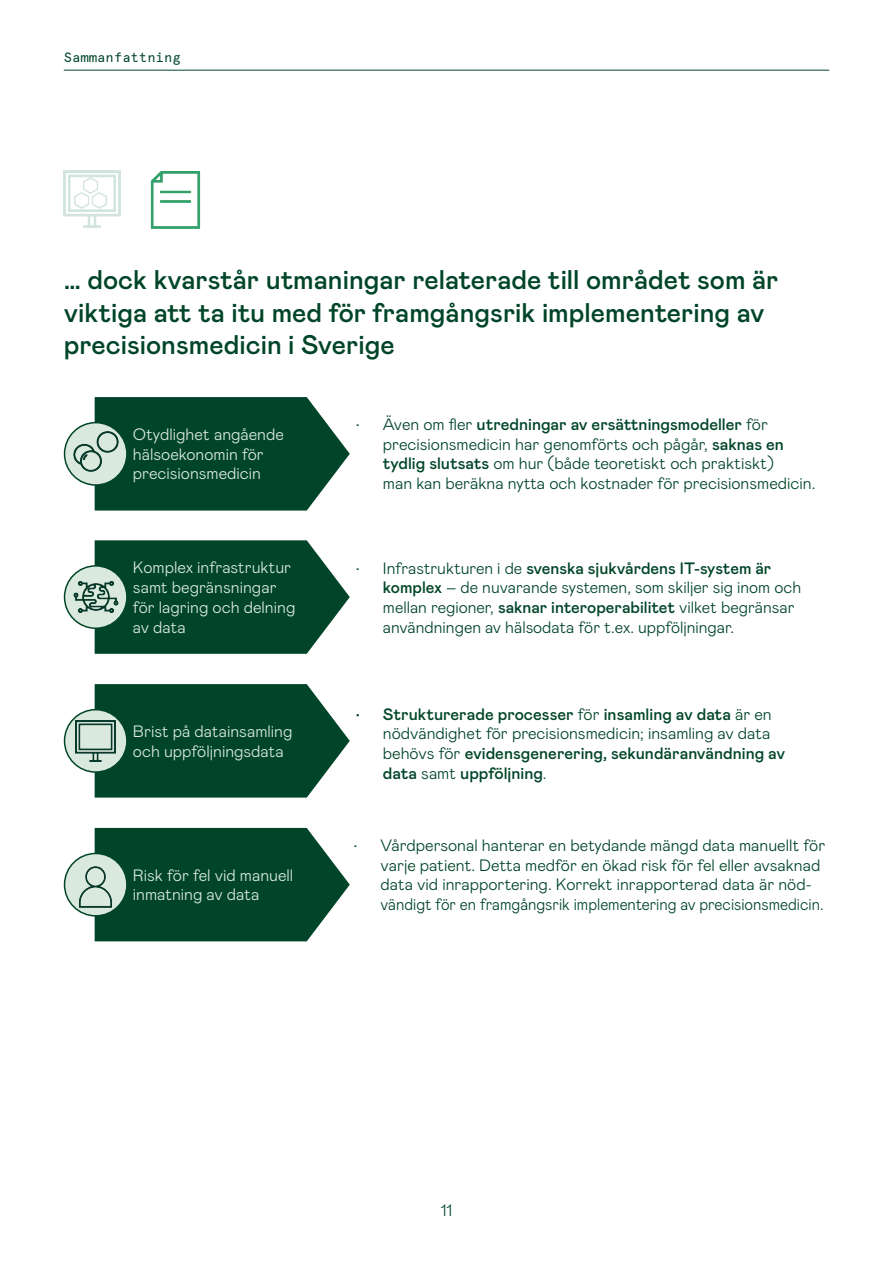
<style>
.page{position:relative;width:893px;height:1263px;background:#fff}
.page>*{position:absolute;margin:0;border:0;box-sizing:border-box;transform-origin:0 0}
.t1{font:500 27px/32.4px "Mabry";color:#004529}
.t2{font:300 16.5px/19.8px "Mabry";color:#004529}
.t3{font:300 16.5px/19.8px "Mabry";color:#dae9dd}
.t4{font:500 16.5px/19.8px "Mabry";color:#004529}
.t5{font:13.5px "Apercu Mono";color:#004529}
.s1{font-weight:500}
.s2{font-weight:300}
</style>
<div class="page">
<hr style="left:64px;top:70px;width:765px;height:1px;background:#004529">
<svg style="left:95px;top:397px;width:255px;height:113px;background:#17553c"></svg>
<svg style="left:95px;top:540px;width:255px;height:114px;background:#17563c"></svg>
<svg style="left:95px;top:684px;width:255px;height:114px;background:#18563d"></svg>
<svg style="left:95px;top:828px;width:255px;height:113px;background:#17553c"></svg>
<div style="left:65px;top:423px;width:62px;height:62px;background:#dae9dd;border-radius:50%"></div>
<div style="left:64px;top:422px;width:64px;height:64px;border:2px solid #004529;border-radius:50%"></div>
<img style="left:73px;top:429px;width:45px;height:45px">
<div style="left:65px;top:566px;width:62px;height:62px;background:#dae9dd;border-radius:50%"></div>
<div style="left:64px;top:565px;width:64px;height:64px;border:2px solid #004529;border-radius:50%"></div>
<img style="left:73px;top:574px;width:45px;height:46px">
<div style="left:65px;top:710px;width:62px;height:62px;background:#dae9dd;border-radius:50%"></div>
<div style="left:64px;top:709px;width:64px;height:64px;border:2px solid #004529;border-radius:50%"></div>
<img style="left:75px;top:720px;width:41px;height:41px">
<div style="left:65px;top:853px;width:62px;height:63px;background:#dae9dd;border-radius:50%"></div>
<div style="left:64px;top:853px;width:64px;height:63px;border:2px solid #004529;border-radius:50%"></div>
<img style="left:75px;top:866px;width:41px;height:41px">
<img style="left:64px;top:171px;width:57px;height:57px">
<img style="left:75px;top:177px;width:31px;height:32px">
<img style="left:150px;top:171px;width:51px;height:58px">
<p class="t5" style="left:64px;top:49px;width:119px">Sammanfattning</p>
<h1 class="t1" style="left:64px;top:262px;width:716px">… dock kvarstår utmaningar relaterade till området som är viktiga att ta itu med för framgångsrik implementering av precisionsmedicin i Sverige</h1>
<p class="t3" style="left:133px;top:423px;width:152px">Otydlighet angående hälsoekonomin för precisionsmedicin</p>
<p class="t3" style="left:133px;top:556px;width:164px">Komplex infrastruktur samt begränsningar för lagring och delning av data</p>
<p class="t3" style="left:133px;top:720px;width:161px">Brist på datainsamling och uppföljningsdata</p>
<p class="t3" style="left:133px;top:864px;width:162px">Risk för fel vid manuell inmatning av data</p>
<p class="t2" style="left:383px;top:413px;width:434px;text-indent:-27px">• Även om fler <span class="s1">utredningar av ersättningsmodeller</span> för precisionsmedicin har genomförts och pågår, <span class="s1">saknas en tydlig slutsats</span> om hur (både teoretiskt och praktiskt)<br>man kan beräkna nytta och kostnader för precisionsmedicin.</p>
<p class="t2" style="left:383px;top:557px;width:420px;text-indent:-27px">• Infrastrukturen i de <span class="s1">svenska sjukvårdens IT-system är komplex</span> – de nuvarande systemen, som skiljer sig inom och mellan regioner, <span class="s1">saknar interoperabilitet</span> vilket begränsar användningen av hälsodata för t.ex. uppföljningar.</p>
<p class="t4" style="left:383px;top:703px;width:404px;text-indent:-27px">• Strukturerade processer <span class="s2">för</span> insamling av data <span class="s2">är en nödvändighet för precisionsmedicin; insamling av data behövs för</span> evidensgenerering, sekundäranvändning av data <span class="s2">samt</span> uppföljning<span class="s2">.</span></p>
<p class="t2" style="left:381px;top:834px;width:446px;text-indent:-27px">• Vårdpersonal hanterar en betydande mängd data manuellt för varje patient. Detta medför en ökad risk för fel eller avsaknad data vid inrapportering. Korrekt inrapporterad data är nöd&shy;vändigt för en framgångsrik implementering av precisionsmedicin.</p>
<p class="t2" style="left:441px;top:1199px;width:13px">11</p>
</div>
